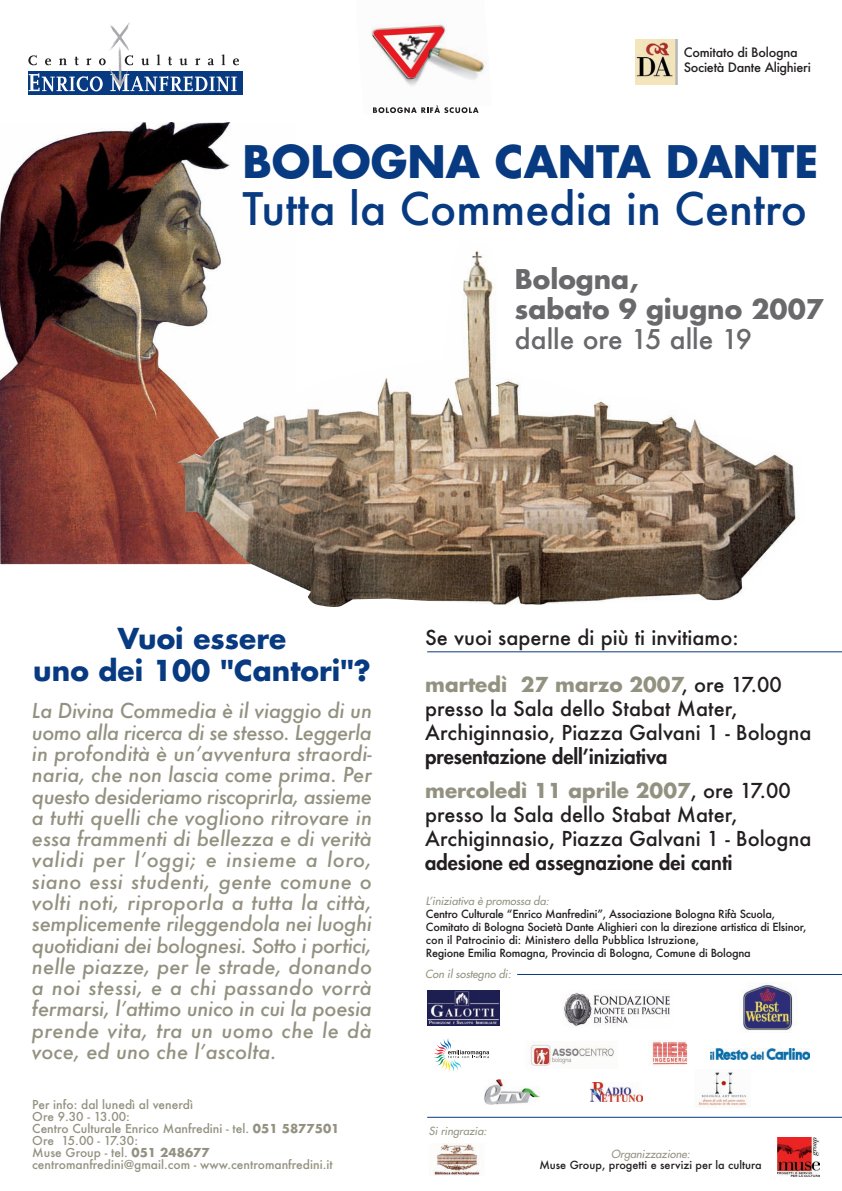
<style>
.page{position:relative;width:842px;height:1191px;background:#fff}
.page>*{position:absolute;margin:0;border:0;box-sizing:border-box;transform-origin:0 0}
.t1{font:500 43.6px "Futura";color:#073a81}
.t2{font:700 43.6px "Futura";color:#073a81}
.t3{font:700 28px/31.9px "Futura";color:#073a81;text-align:center}
.t4{font:700 26.5px/30px "Futura";color:#69696c}
.t5{font:500 26.5px "Futura";color:#69696c}
.t6{font:italic 500 20px/21.3px "Futura";letter-spacing:.005em;color:#939281;text-align:justify}
.t7{font:500 20px/23.9px "Futura";color:#231f20}
.t8{font:800 20px/33.9px "Futura";color:#231f20}
.t9{font:500 12.7px/14.9px "Futura";letter-spacing:-.02em;color:#231f20}
.t10{font:500 12px/12px "Futura";color:#939281}
.t11{font:500 10.9px/12.9px "Futura";letter-spacing:-.02em;color:#231f20}
.t12{font:italic 10.9px "Futura";color:#939281}
.t13{font:500 10.9px "Futura";color:#231f20}
.s1{font-weight:700}
.s2{font-weight:700;color:#939281}
.s3{font-weight:500}
</style>
<div class="page">
<img style="left:778px;top:1137px;width:41px;height:39px">
<img style="left:0;top:123px;width:231px;height:442px">
<img style="left:177px;top:239px;width:619px;height:368px">
<hr style="left:427px;top:651px;width:415px;height:1px;background:#073a81">
<img style="left:636px;top:39px;width:42px;height:45px">
<img style="left:428px;top:990px;width:71px;height:35px">
<img style="left:563px;top:990px;width:107px;height:36px">
<img style="left:743px;top:982px;width:50px;height:49px">
<img style="left:710px;top:1048px;width:100px;height:11px">
<img style="left:698px;top:1070px;width:51px;height:37px">
<img style="left:433px;top:1143px;width:47px;height:32px">
<img style="left:530px;top:1041px;width:84px;height:25px">
<img style="left:591px;top:1082px;width:51px;height:19px">
<img style="left:485px;top:1079px;width:54px;height:26px">
<img style="left:371px;top:24px;width:113px;height:90px">
<svg style="left:372px;top:27px;width:72px;height:51px"></svg>
<svg style="left:373px;top:105px;width:106px;height:8px"></svg>
<hr style="left:517px;top:974px;width:325px;height:1px;background:#073a81">
<hr style="left:427px;top:1116px;width:415px;height:1px;background:#073a81">
<div style="left:28px;top:71px;width:215px;height:23px;background:#073a81"></div>
<svg style="left:29px;top:73px;width:74px;height:18px"></svg>
<svg style="left:110px;top:74px;width:127px;height:17px"></svg>
<svg style="left:28px;top:55px;width:9px;height:10px"></svg>
<svg style="left:45px;top:58px;width:6px;height:7px"></svg>
<svg style="left:59px;top:58px;width:8px;height:7px"></svg>
<svg style="left:74px;top:57px;width:5px;height:8px"></svg>
<svg style="left:86px;top:58px;width:6px;height:7px"></svg>
<svg style="left:99px;top:58px;width:7px;height:7px"></svg>
<svg style="left:129px;top:55px;width:4px;height:10px"></svg>
<svg style="left:141px;top:58px;width:8px;height:7px"></svg>
<svg style="left:157px;top:54px;width:3px;height:11px"></svg>
<svg style="left:168px;top:57px;width:4px;height:8px"></svg>
<svg style="left:179px;top:58px;width:8px;height:7px"></svg>
<svg style="left:195px;top:58px;width:5px;height:7px"></svg>
<svg style="left:208px;top:58px;width:6px;height:7px"></svg>
<svg style="left:222px;top:54px;width:3px;height:11px"></svg>
<svg style="left:233px;top:58px;width:6px;height:7px"></svg>
<img style="left:109px;top:23px;width:20px;height:63px">
<img style="left:652px;top:1040px;width:36px;height:25px">
<svg style="left:434px;top:1038px;width:55px;height:34px"></svg>
<p class="t9" style="left:684px;top:46px;width:129px">Comitato di Bologna<br>Società Dante Alighieri</p>
<h1 class="t2" style="left:242px;top:141px;width:578px">BOLOGNA CANTA DANTE</h1>
<h1 class="t1" style="left:242px;top:189px;width:566px">Tutta la Commedia in Centro</h1>
<h3 class="t4" style="left:515px;top:266px;width:311px">Bologna,<br>sabato 9 giugno 2007</h3>
<h3 class="t5" style="left:515px;top:327px;width:239px">dalle ore 15 alle 19</h3>
<h2 class="t3" style="left:33px;top:625px;width:339px">Vuoi essere<br>uno dei 100 "Cantori"?</h2>
<p class="t6" style="left:32px;top:702px;width:342px">La Divina Commedia è il viaggio di un uomo alla ricerca di se stesso. Leggerla in profondità è un’avventura straordi&shy;naria, che non lascia come prima. Per questo desideriamo riscoprirla, assieme a tutti quelli che vogliono ritrovare in essa frammenti di bellezza e di verità validi per l’oggi; e insieme a loro, siano essi studenti, gente comune o volti noti, riproporla a tutta la città, semplicemente rileggendola nei luoghi quotidiani dei bolognesi. Sotto i portici, nelle piazze, per le strade, donando a noi stessi, e a chi passando vorrà fermarsi, l’attimo unico in cui la poesia prende vita, tra un uomo che le dà voce, ed uno che l’ascolta.</p>
<p class="t10" style="left:32px;top:1099px;width:309px">Per info: dal lunedì al venerdì<br>Ore 9.30 - 13.00:<br>Centro Culturale Enrico Manfredini - tel. <span class="s1">051 5877501<br></span>Ore 15.00 - 17.30:<br>Muse Group - tel. <span class="s1">051 248677 </span>centromanfredini@gmail.com - www.centromanfredini.it</p>
<p class="t7" style="left:425px;top:627px;width:315px">Se vuoi saperne di più ti invitiamo:</p>
<p class="t7" style="left:425px;top:674px;width:388px"><span class="s2">martedì 27 marzo 2007</span>, ore 17.00 presso la Sala dello Stabat Mater,<br>Archiginnasio, Piazza Galvani 1 - Bologna</p>
<p class="t8" style="left:425px;top:741px;width:367px">presentazione dell’iniziativa<br><span class="s2">mercoledì 11 aprile 2007</span><span class="s3">, ore 17.00</span></p>
<p class="t7" style="left:425px;top:804px;width:388px">presso la Sala dello Stabat Mater,<br>Archiginnasio, Piazza Galvani 1 - Bologna</p>
<p class="t8" style="left:425px;top:847px;width:309px">adesione ed assegnazione dei canti</p>
<p class="t12" style="left:426px;top:895px;width:127px">L’iniziativa è promossa da:</p>
<p class="t11" style="left:426px;top:908px;width:382px">Centro Culturale “Enrico Manfredini”, Associazione Bologna Rifà Scuola, Comitato di Bologna Società Dante Alighieri con la direzione artistica di Elsinor, con il Patrocinio di: Ministero della Pubblica Istruzione,<br>Regione Emilia Romagna, Provincia di Bologna, Comune di Bologna</p>
<p class="t12" style="left:425px;top:968px;width:89px">Con il sostegno di:</p>
<p class="t12" style="left:429px;top:1125px;width:61px">Si ringrazia:</p>
<p class="t12" style="left:611px;top:1148px;width:82px">Organizzazione:</p>
<p class="t13" style="left:539px;top:1159px;width:224px">Muse Group, progetti e servizi per la cultura</p>
</div>
